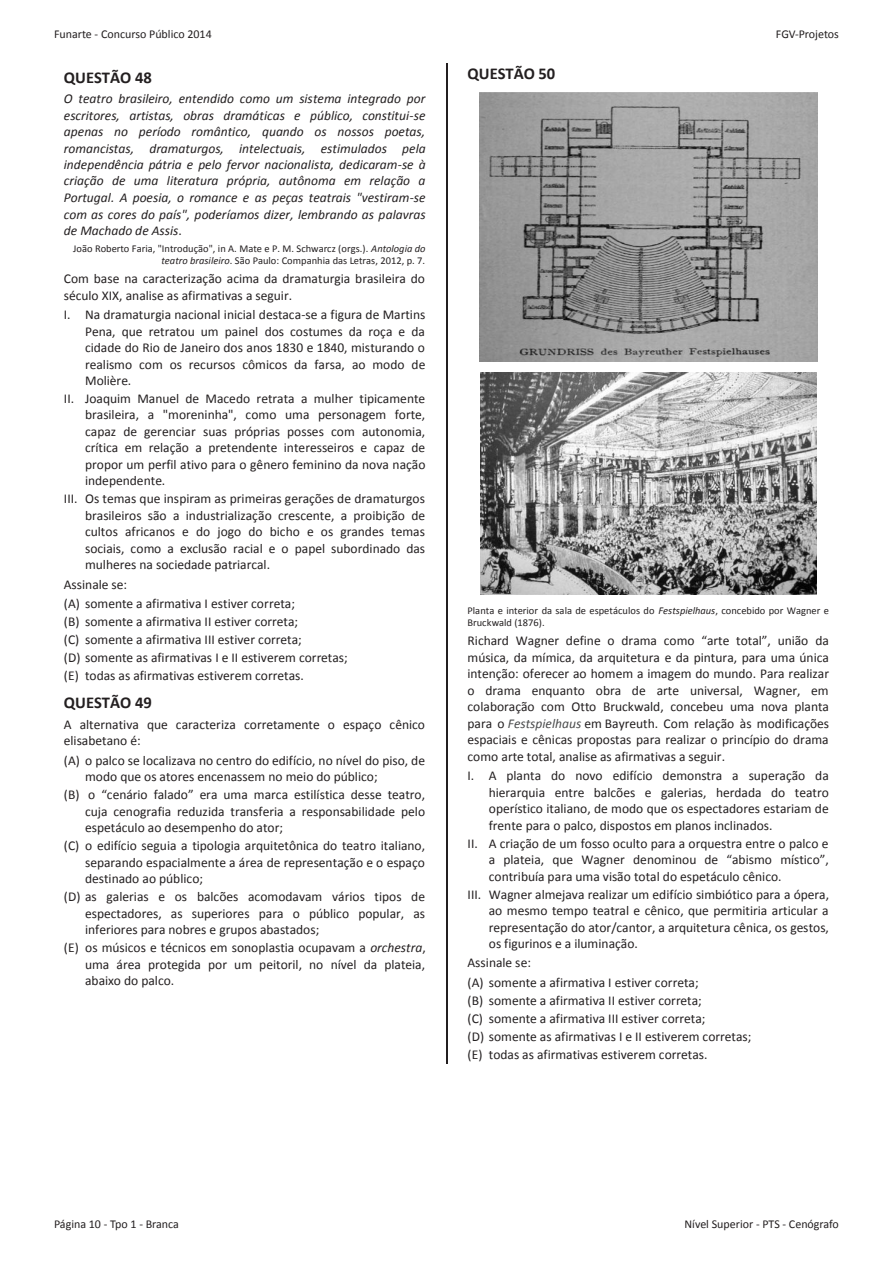
<style>
.page{position:relative;width:893px;height:1263px;background:#fff}
.page>*{position:absolute;margin:0;border:0;box-sizing:border-box;transform-origin:0 0}
.t1{font:700 16.5px "Calibri";color:#231f20}
.t2{font:13.5px/16.5px "Calibri";color:#231f20;text-align:justify}
.t3{font:italic 13.5px/16.5px "Calibri";color:#231f20;text-align:justify}
.t4{font:12px "Calibri";color:#231f20}
.t5{font:10.5px/12.8px "Calibri";letter-spacing:.005em;color:#231f20;text-align:right}
.s1{font-style:normal}
.s2{font-style:italic}
.s3{font-style:italic;color:#4a4b4c}
</style>
<div class="page">
<img style="left:479px;top:93px;width:338px;height:269px">
<img style="left:480px;top:372px;width:336px;height:222px">
<hr style="left:446px;top:64px;width:1px;height:1000px;background:#231f20">
<p class="t4" style="left:54px;top:26px;width:159px">Funarte - Concurso Público 2014</p>
<p class="t4" style="left:776px;top:26px;width:65px">FGV-Projetos</p>
<p class="t4" style="left:64px;top:32px;width:123px">Concurso FUNARTE 2014</p>
<p class="t4" style="left:760px;top:32px;width:66px">FGV-Projetos</p>
<p class="t1" style="left:64px;top:67px;width:89px">QUESTÃO 48</p>
<p class="t3" style="left:64px;top:90px;width:363px">O teatro brasileiro, entendido como um sistema integrado por escritores, artistas, obras dramáticas e público, constitui-se apenas no período romântico, quando os nossos poetas, romancistas, dramaturgos, intelectuais, estimulados pela independência pátria e pelo fervor nacionalista, dedicaram-se à criação de uma literatura própria, autônoma em relação a Portugal. A poesia, o romance e as peças teatrais "vestiram-se com as cores do país", poderíamos dizer, lembrando as palavras de Machado de Assis<span class="s1">.</span></p>
<p class="t5" style="left:73px;top:242px;width:354px">João Roberto Faria, "Introdução", in A. Mate e P. M. Schwarcz (orgs.). <span class="s2">Antologia do teatro brasileiro</span>. São Paulo: Companhia das Letras, 2012, p. 7.</p>
<p class="t2" style="left:64px;top:270px;width:363px">Com base na caracterização acima da dramaturgia brasileira do século XIX, analise as afirmativas a seguir.</p>
<p class="t2" style="left:85px;top:306px;width:342px;text-indent:-21px">I. Na dramaturgia nacional inicial destaca-se a figura de Martins Pena, que retratou um painel dos costumes da roça e da cidade do Rio de Janeiro dos anos 1830 e 1840, misturando o realismo com os recursos cômicos da farsa, ao modo de Molière.</p>
<p class="t2" style="left:85px;top:390px;width:342px;text-indent:-21px">II. Joaquim Manuel de Macedo retrata a mulher tipicamente brasileira, a "moreninha", como uma personagem forte, capaz de gerenciar suas próprias posses com autonomia, crítica em relação a pretendente interesseiros e capaz de propor um perfil ativo para o gênero feminino da nova nação independente.</p>
<p class="t2" style="left:85px;top:491px;width:342px;text-indent:-21px">III. Os temas que inspiram as primeiras gerações de dramaturgos brasileiros são a industrialização crescente, a proibição de cultos africanos e do jogo do bicho e os grandes temas sociais, como a exclusão racial e o papel subordinado das mulheres na sociedade patriarcal.</p>
<p class="t2" style="left:64px;top:574px;width:233px;line-height:19.6px">Assinale se:<br>(A) somente a afirmativa I estiver correta;</p>
<p class="t2" style="left:64px;top:613px;width:285px;line-height:18px;text-align:left">(B) somente a afirmativa II estiver correta;<br>(C) somente a afirmativa III estiver correta;<br>(D) somente as afirmativas I e II estiverem corretas; (E) todas as afirmativas estiverem corretas.</p>
<p class="t1" style="left:64px;top:692px;width:89px">QUESTÃO 49</p>
<p class="t2" style="left:64px;top:716px;width:363px">A alternativa que caracteriza corretamente o espaço cênico elisabetano é:</p>
<p class="t2" style="left:85px;top:752px;width:342px;text-indent:-21px">(A) o palco se localizava no centro do edifício, no nível do piso, de modo que os atores encenassem no meio do público;</p>
<p class="t2" style="left:85px;top:786px;width:341px;text-indent:-21px">(B) o “cenário falado” era uma marca estilística desse teatro, cuja cenografia reduzida transferia a responsabilidade pelo espetáculo ao desempenho do ator;</p>
<p class="t2" style="left:85px;top:837px;width:341px;text-indent:-21px">(C) o edifício seguia a tipologia arquitetônica do teatro italiano, separando espacialmente a área de representação e o espaço destinado ao público;</p>
<p class="t2" style="left:85px;top:888px;width:342px;text-indent:-21px">(D) as galerias e os balcões acomodavam vários tipos de espectadores, as superiores para o público popular, as inferiores para nobres e grupos abastados;</p>
<p class="t2" style="left:85px;top:939px;width:342px;text-indent:-21px">(E) os músicos e técnicos em sonoplastia ocupavam a <span class="s2">orchestra</span>, uma área protegida por um peitoril, no nível da plateia, abaixo do palco.</p>
<p class="t1" style="left:468px;top:63px;width:89px">QUESTÃO 50</p>
<p class="t5" style="left:468px;top:604px;width:363px;text-align:left">Planta e interior da sala de espetáculos do <span class="s2">Festspielhaus</span>, concebido por Wagner e<br>Bruckwald (1876).</p>
<p class="t2" style="left:468px;top:633px;width:363px">Richard Wagner define o drama como “arte total”, união da música, da mímica, da arquitetura e da pintura, para uma única intenção: oferecer ao homem a imagem do mundo. Para realizar o drama enquanto obra de arte universal, Wagner, em colaboração com Otto Bruckwald, concebeu uma nova planta para o <span class="s3">Festspielhaus</span> em Bayreuth. Com relação às modificações espaciais e cênicas propostas para realizar o princípio do drama como arte total, analise as afirmativas a seguir.</p>
<p class="t2" style="left:489px;top:767px;width:342px;text-indent:-21px">I. A planta do novo edifício demonstra a superação da hierarquia entre balcões e galerias, herdada do teatro operístico italiano, de modo que os espectadores estariam de frente para o palco, dispostos em planos inclinados.</p>
<p class="t2" style="left:489px;top:835px;width:341px;text-indent:-21px">II. A criação de um fosso oculto para a orquestra entre o palco e a plateia, que Wagner denominou de “abismo místico”, contribuía para uma visão total do espetáculo cênico.</p>
<p class="t2" style="left:489px;top:886px;width:342px;text-indent:-21px">III. Wagner almejava realizar um edifício simbiótico para a ópera, ao mesmo tempo teatral e cênico, que permitiria articular a representação do ator/cantor, a arquitetura cênica, os gestos, os figurinos e a iluminação.</p>
<p class="t2" style="left:468px;top:953px;width:233px;line-height:19.6px">Assinale se:<br>(A) somente a afirmativa I estiver correta;</p>
<p class="t2" style="left:468px;top:991px;width:285px;line-height:18px;text-align:left">(B) somente a afirmativa II estiver correta;<br>(C) somente a afirmativa III estiver correta;<br>(D) somente as afirmativas I e II estiverem corretas; (E) todas as afirmativas estiverem corretas.</p>
<p class="t4" style="left:54px;top:1216px;width:126px">Página 10 - Tpo 1 - Branca</p>
<p class="t4" style="left:684px;top:1216px;width:156px">Nível Superior - PTS - Cenógrafo</p>
</div>
